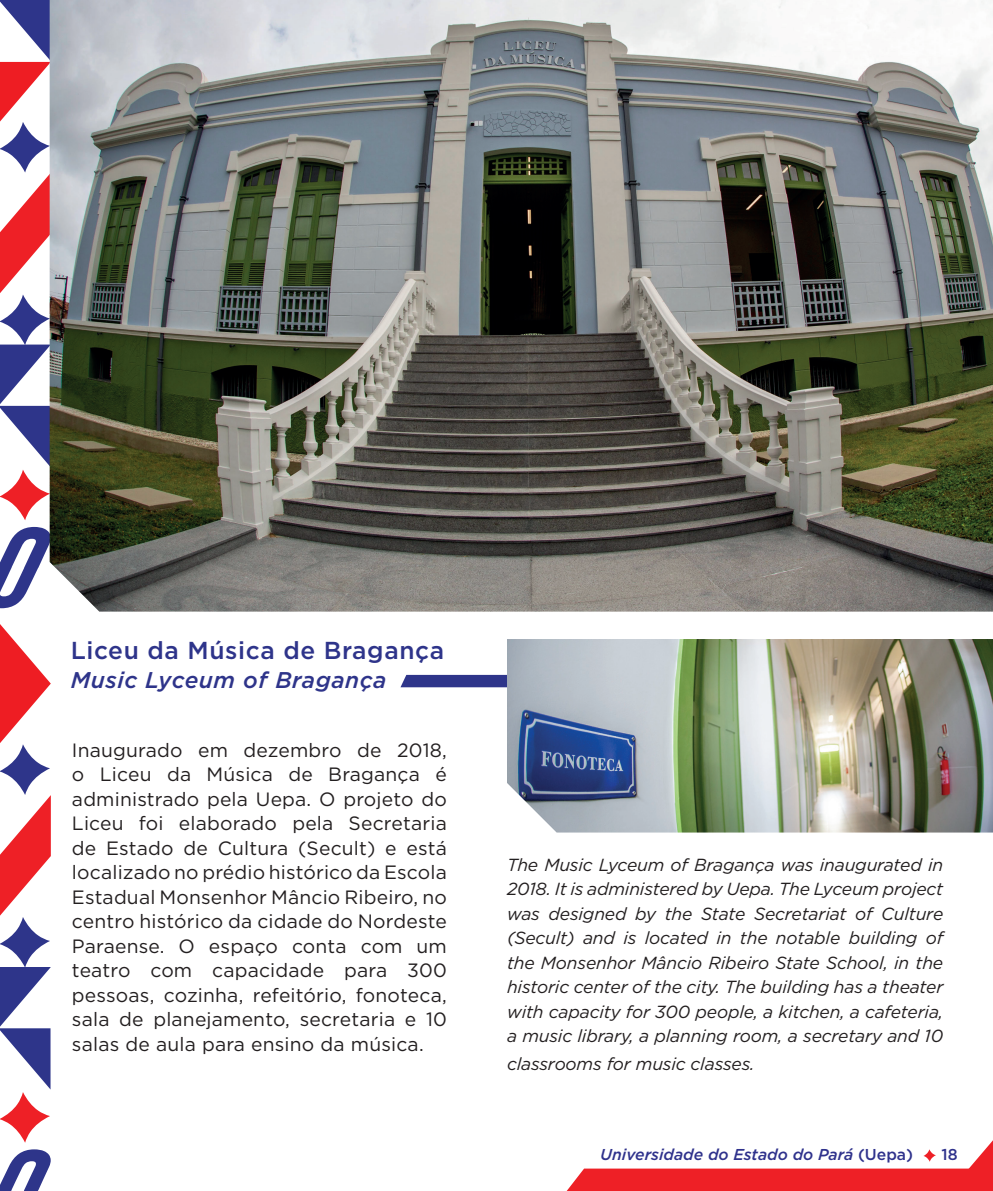
<style>
.page{position:relative;width:993px;height:1191px;background:#fff}
.page>*{position:absolute;margin:0;border:0;box-sizing:border-box;transform-origin:0 0}
.t1{font:500 24.5px "Gotham";letter-spacing:.025em;color:#2e348a}
.t2{font:italic 500 22.75px "Gotham";letter-spacing:.025em;color:#2e348a}
.t3{font:19.25px/24.5px "Gotham";letter-spacing:.01em;color:#231f20;text-align:justify}
.t4{font:italic 17.5px/24.5px "Gotham";letter-spacing:-.01em;color:#231f20;text-align:justify}
.t5{font:italic 500 15.75px "Gotham";color:#2f328c}
.t6{font:500 15.75px "Gotham";color:#2f328c}
.s1{font-style:normal}
</style>
<div class="page">
<svg style="left:566px;top:1141px;width:426px;height:50px"></svg>
<svg style="left:0;top:527px;width:50px;height:81px"></svg>
<svg style="left:0;top:0;width:50px;height:520px"></svg>
<svg style="left:0;top:1149px;width:51px;height:42px"></svg>
<svg style="left:0;top:624px;width:51px;height:518px"></svg>
<img style="left:50px;top:0;width:942px;height:611px">
<svg style="left:400px;top:675px;width:107px;height:12px"></svg>
<img style="left:507px;top:639px;width:485px;height:193px">
<p class="t1" style="left:71px;top:634px;width:375px">Liceu da Música de Bragança</p>
<p class="t2" style="left:71px;top:665px;width:317px">Music Lyceum of Bragança</p>
<p class="t3" style="left:72px;top:737px;width:376px">Inaugurado em dezembro de 2018, o Liceu da Música de Bragança é administrado pela Uepa. O projeto do Liceu foi elaborado pela Secretaria de Estado de Cultura (Secult) e está localizado no prédio histórico da Escola Estadual Monsenhor Mâncio Ribeiro, no centro histórico da cidade do Nordeste Paraense. O espaço conta com um teatro com capacidade para 300 pessoas, cozinha, refeitório, fonoteca, sala de planejamento, secretaria e 10 salas de aula para ensino da música.</p>
<p class="t4" style="left:507px;top:852px;width:438px">The Music Lyceum of Bragança was inaugurated in 2018. It is administered by Uepa. The Lyceum project was designed by the State Secretariat of Culture (Secult) and is located in the notable building of the Monsenhor Mâncio Ribeiro State School, in the historic center of the city. The building has a theater with capacity for 300 people, a kitchen, a cafeteria, a music library, a planning room, a secretary and 10</p>
<p class="t4" style="left:507px;top:1051px;width:249px">classrooms for music classes.</p>
<p class="t5" style="left:600px;top:1144px;width:314px">Universidade do Estado do Pará <span class="s1">(Uepa)</span></p>
<p class="t6" style="left:941px;top:1144px;width:18px">18</p>
</div>
